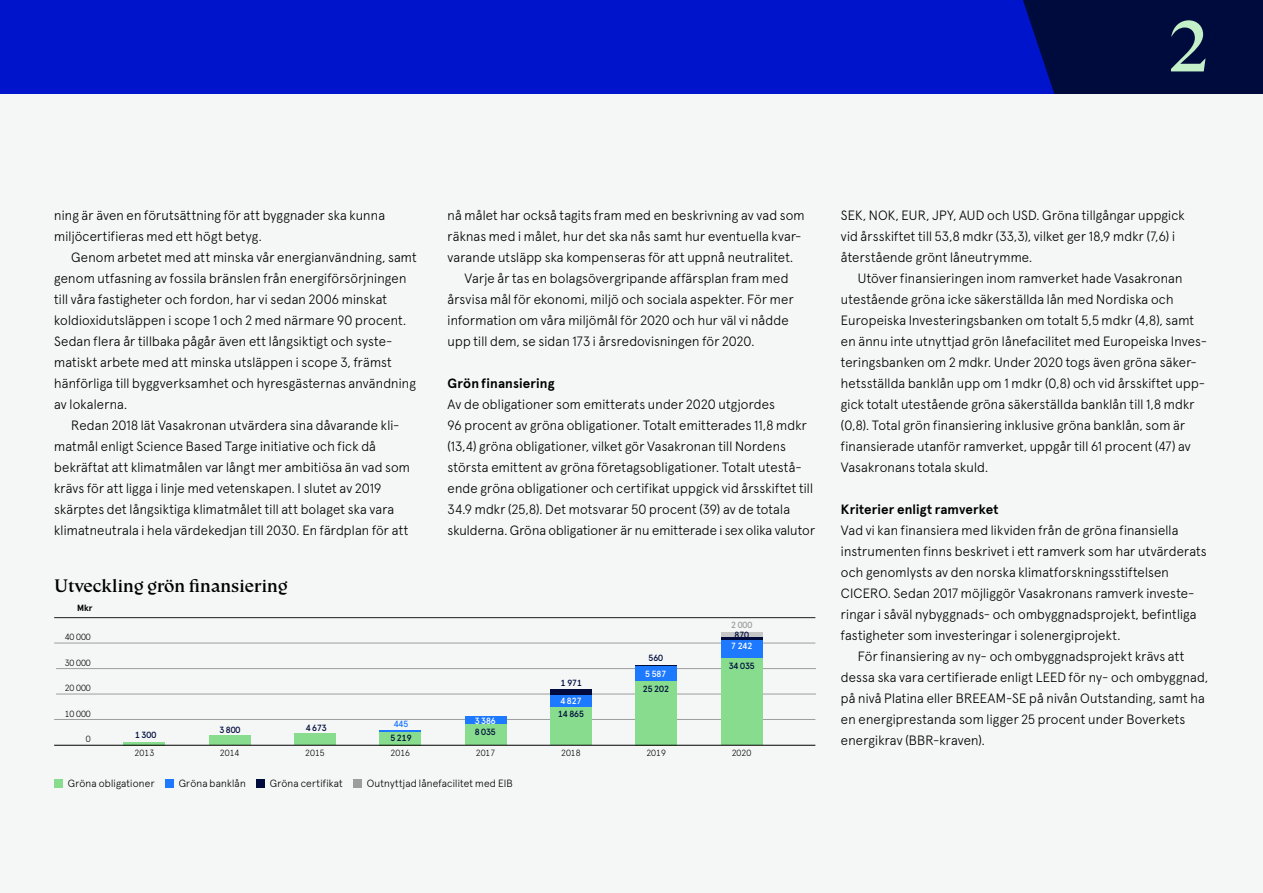
<style>
.page{position:relative;width:1263px;height:893px;background:#fff}
.page>*{position:absolute;margin:0;border:0;box-sizing:border-box;transform-origin:0 0}
.t1{font:72px "Vasakronan Serif ICE Text";color:#c3f0c8}
.t2{font:18px "Vasakronan Serif ICE Text";color:#000}
.t3{font:300 13.5px/21px "Apercu Pro";letter-spacing:.01em;color:#000}
.t4{font:700 13.5px "Apercu Pro";letter-spacing:.005em;color:#000}
.t5{font:300 10.5px "Apercu Pro";letter-spacing:.015em;color:#000}
.t6{font:300 9px "Apercu Pro";letter-spacing:-.075em;color:#000}
.t7{font:500 9px "Apercu Pro";letter-spacing:-.075em;color:#000b3d}
.t8{font:500 9px "Apercu Pro";letter-spacing:-.075em;color:#fff}
.t9{font:500 9px "Apercu Pro";color:#9d9d9d}
.t10{font:700 9px "Apercu Pro";color:#000}
.t11{font:500 9px "Apercu Pro";color:#1d79ff}
</style>
<div class="page">
<div style="left:0;top:0;width:1084px;height:114px;background:#0014cc"></div>
<svg style="left:1023px;top:0;width:240px;height:94px;background:#000b47"></svg>
<div style="left:0;top:94px;width:1263px;height:799px;background:#f5f7f7"></div>
<svg style="left:54px;top:618px;width:761px;height:127px"></svg>
<hr style="left:54px;top:617px;width:761px;height:1px;background:#1d1d1b">
<hr style="left:54px;top:719px;width:761px;height:1px;background:#9d9d9d">
<hr style="left:56px;top:668px;width:759px;height:1px;background:#9d9d9d">
<hr style="left:56px;top:694px;width:759px;height:1px;background:#9d9d9d">
<hr style="left:54px;top:643px;width:761px;height:1px;background:#9d9d9d">
<div style="left:721px;top:633px;width:41px;height:5px;background:#c6c6c6"></div>
<div style="left:550px;top:690px;width:42px;height:5px;background:#000b3d"></div>
<hr style="left:635px;top:665px;width:42px;height:2px;background:#000b3d">
<hr style="left:721px;top:638px;width:41px;height:2px;background:#000b3d">
<hr style="left:379px;top:731px;width:42px;height:1px;background:#1d79ff">
<div style="left:465px;top:716px;width:41px;height:9px;background:#1d79ff"></div>
<div style="left:550px;top:695px;width:42px;height:12px;background:#1d79ff"></div>
<div style="left:635px;top:667px;width:42px;height:14px;background:#1d79ff"></div>
<div style="left:721px;top:640px;width:41px;height:18px;background:#1d79ff"></div>
<hr style="left:124px;top:742px;width:41px;height:3px;background:#87dd8d">
<div style="left:209px;top:735px;width:42px;height:10px;background:#87dd8d"></div>
<div style="left:294px;top:733px;width:42px;height:12px;background:#87dd8d"></div>
<div style="left:379px;top:732px;width:42px;height:13px;background:#87dd8d"></div>
<div style="left:465px;top:725px;width:41px;height:20px;background:#87dd8d"></div>
<div style="left:550px;top:707px;width:42px;height:38px;background:#87dd8d"></div>
<div style="left:635px;top:681px;width:42px;height:64px;background:#87dd8d"></div>
<div style="left:721px;top:658px;width:41px;height:87px;background:#87dd8d"></div>
<hr style="left:54px;top:745px;width:761px;height:1px;background:#000">
<div style="left:54px;top:779px;width:9px;height:8px;background:#87dd8d"></div>
<div style="left:165px;top:779px;width:9px;height:8px;background:#1d79ff"></div>
<div style="left:256px;top:779px;width:9px;height:8px;background:#000b3d"></div>
<div style="left:353px;top:779px;width:9px;height:8px;background:#9d9d9d"></div>
<h1 class="t1" style="left:1169px;top:3px;width:41px">2</h1>
<p class="t3" style="left:54px;top:203px;width:332px">ning är även en förutsättning för att byggnader ska kunna miljöcertifieras med ett högt betyg.</p>
<p class="t3" style="left:54px;top:245px;width:364px;text-indent:17px">Genom arbetet med att minska vår energianvändning, samt genom utfasning av fossila bränslen från energiförsörjningen till våra fastigheter och fordon, har vi sedan 2006 minskat koldioxidutsläppen i scope 1 och 2 med närmare 90 procent.<br>Sedan flera år tillbaka pågår även ett långsiktigt och syste&shy;matiskt arbete med att minska utsläppen i scope 3, främst hänförliga till byggverksamhet och hyresgästernas användning av lokalerna.</p>
<p class="t3" style="left:54px;top:413px;width:357px;text-indent:17px">Redan 2018 lät Vasakronan utvärdera sina dåvarande kli&shy;matmål enligt Science Based Targe initiative och fick då bekräftat att klimatmålen var långt mer ambitiösa än vad som krävs för att ligga i linje med vetenskapen. I slutet av 2019 skärptes det långsiktiga klimatmålet till att bolaget ska vara klimatneutrala i hela värdekedjan till 2030. En färdplan för att</p>
<p class="t3" style="left:448px;top:203px;width:359px">nå målet har också tagits fram med en beskrivning av vad som</p>
<p class="t3" style="left:448px;top:224px;width:355px">räknas med i målet, hur det ska nås samt hur eventuella kvar-</p>
<p class="t3" style="left:448px;top:245px;width:347px">varande utsläpp ska kompenseras för att uppnå neutralitet.</p>
<p class="t3" style="left:465px;top:266px;width:325px">Varje år tas en bolagsövergripande affärsplan fram med</p>
<p class="t3" style="left:448px;top:287px;width:348px">årsvisa mål för ekonomi, miljö och sociala aspekter. För mer</p>
<p class="t3" style="left:448px;top:308px;width:343px">information om våra miljömål för 2020 och hur väl vi nådde</p>
<p class="t3" style="left:448px;top:329px;width:308px">upp till dem, se sidan 173 i årsredovisningen för 2020.</p>
<p class="t4" style="left:448px;top:373px;width:108px">Grön finansiering</p>
<p class="t3" style="left:448px;top:392px;width:369px">Av de obligationer som emitterats under 2020 utgjordes<br>96 procent av gröna obligationer. Totalt emitterades 11,8 mdkr (13,4) gröna obligationer, vilket gör Vasakronan till Nordens största emittent av gröna företagsobligationer. Totalt utestå&shy;ende gröna obligationer och certifikat uppgick vid årsskiftet till 34.9 mdkr (25,8). Det motsvarar 50 procent (39) av de totala skulderna. Gröna obligationer är nu emitterade i sex olika valutor</p>
<h2 class="t2" style="left:54px;top:575px;width:235px">Utveckling grön finansiering</h2>
<p class="t10" style="left:77px;top:601px;width:17px">Mkr</p>
<p class="t9" style="left:731px;top:617px;width:23px">2 000</p>
<p class="t6" style="left:64px;top:630px;width:28px">40 000</p>
<p class="t7" style="left:734px;top:628px;width:17px">870</p>
<p class="t8" style="left:731px;top:639px;width:23px">7 242</p>
<p class="t6" style="left:64px;top:656px;width:28px">30 000</p>
<p class="t7" style="left:648px;top:651px;width:17px">560</p>
<p class="t8" style="left:645px;top:667px;width:23px">5 587</p>
<p class="t7" style="left:728px;top:659px;width:28px">34 035</p>
<p class="t6" style="left:64px;top:681px;width:28px">20 000</p>
<p class="t7" style="left:560px;top:675px;width:23px">1 971</p>
<p class="t7" style="left:642px;top:681px;width:28px">25 202</p>
<p class="t8" style="left:560px;top:694px;width:23px">4 827</p>
<p class="t6" style="left:64px;top:707px;width:28px">10 000</p>
<p class="t6" style="left:86px;top:732px;width:7px">0</p>
<p class="t7" style="left:135px;top:728px;width:23px">1 300</p>
<p class="t7" style="left:219px;top:723px;width:23px">3 800</p>
<p class="t7" style="left:305px;top:720px;width:23px">4 673</p>
<p class="t11" style="left:393px;top:716px;width:17px">445</p>
<p class="t8" style="left:474px;top:713px;width:23px">3 386</p>
<p class="t7" style="left:474px;top:725px;width:23px">8 035</p>
<p class="t7" style="left:390px;top:731px;width:23px">5 219</p>
<p class="t7" style="left:558px;top:707px;width:28px">14 865</p>
<p class="t6" style="left:134px;top:746px;width:22px">2013</p>
<p class="t6" style="left:220px;top:746px;width:22px">2014</p>
<p class="t6" style="left:305px;top:746px;width:22px">2015</p>
<p class="t6" style="left:390px;top:746px;width:22px">2016</p>
<p class="t6" style="left:475px;top:746px;width:22px">2017</p>
<p class="t6" style="left:561px;top:746px;width:22px">2018</p>
<p class="t6" style="left:646px;top:746px;width:22px">2019</p>
<p class="t6" style="left:731px;top:746px;width:22px">2020</p>
<p class="t5" style="left:68px;top:776px;width:88px">Gröna obligationer</p>
<p class="t5" style="left:179px;top:776px;width:69px">Gröna banklån</p>
<p class="t5" style="left:270px;top:776px;width:74px">Gröna certifikat</p>
<p class="t5" style="left:367px;top:776px;width:148px">Outnyttjad lånefacilitet med EIB</p>
<p class="t3" style="left:841px;top:203px;width:345px">SEK, NOK, EUR, JPY, AUD och USD. Gröna tillgångar uppgick vid årsskiftet till 53,8 mdkr (33,3), vilket ger 18,9 mdkr (7,6) i återstående grönt låneutrymme.</p>
<p class="t3" style="left:841px;top:266px;width:368px;text-indent:17px">Utöver finansieringen inom ramverket hade Vasakronan utestående gröna icke säkerställda lån med Nordiska och Europeiska Investeringsbanken om totalt 5,5 mdkr (4,8), samt en ännu inte utnyttjad grön lånefacilitet med Europeiska Inves&shy;teringsbanken om 2 mdkr. Under 2020 togs även gröna säker&shy;hetsställda banklån upp om 1 mdkr (0,8) och vid årsskiftet upp&shy;gick totalt utestående gröna säkerställda banklån till 1,8 mdkr (0,8). Total grön finansiering inklusive gröna banklån, som är finansierade utanför ramverket, uppgår till 61 procent (47) av Vasakronans totala skuld.</p>
<p class="t4" style="left:841px;top:499px;width:159px">Kriterier enligt ramverket</p>
<p class="t3" style="left:841px;top:519px;width:339px">Vad vi kan finansiera med likviden från de gröna finansiella</p>
<p class="t3" style="left:841px;top:540px;width:367px">instrumenten finns beskrivet i ett ramverk som har utvärderats</p>
<p class="t3" style="left:841px;top:561px;width:329px">och genomlysts av den norska klimatforskningsstiftelsen</p>
<p class="t3" style="left:841px;top:582px;width:355px">CICERO. Sedan 2017 möjliggör Vasakronans ramverk investe-</p>
<p class="t3" style="left:841px;top:603px;width:357px">ringar i såväl nybyggnads- och ombyggnadsprojekt, befintliga</p>
<p class="t3" style="left:841px;top:624px;width:281px">fastigheter som investeringar i solenergiprojekt.</p>
<p class="t3" style="left:858px;top:645px;width:328px">För finansiering av ny- och ombyggnadsprojekt krävs att</p>
<p class="t3" style="left:841px;top:666px;width:369px">dessa ska vara certifierade enligt LEED för ny- och ombyggnad,</p>
<p class="t3" style="left:841px;top:687px;width:365px">på nivå Platina eller BREEAM-SE på nivån Outstanding, samt ha</p>
<p class="t3" style="left:841px;top:708px;width:346px">en energiprestanda som ligger 25 procent under Boverkets</p>
<p class="t3" style="left:841px;top:729px;width:145px">energikrav (BBR-kraven).</p>
</div>
